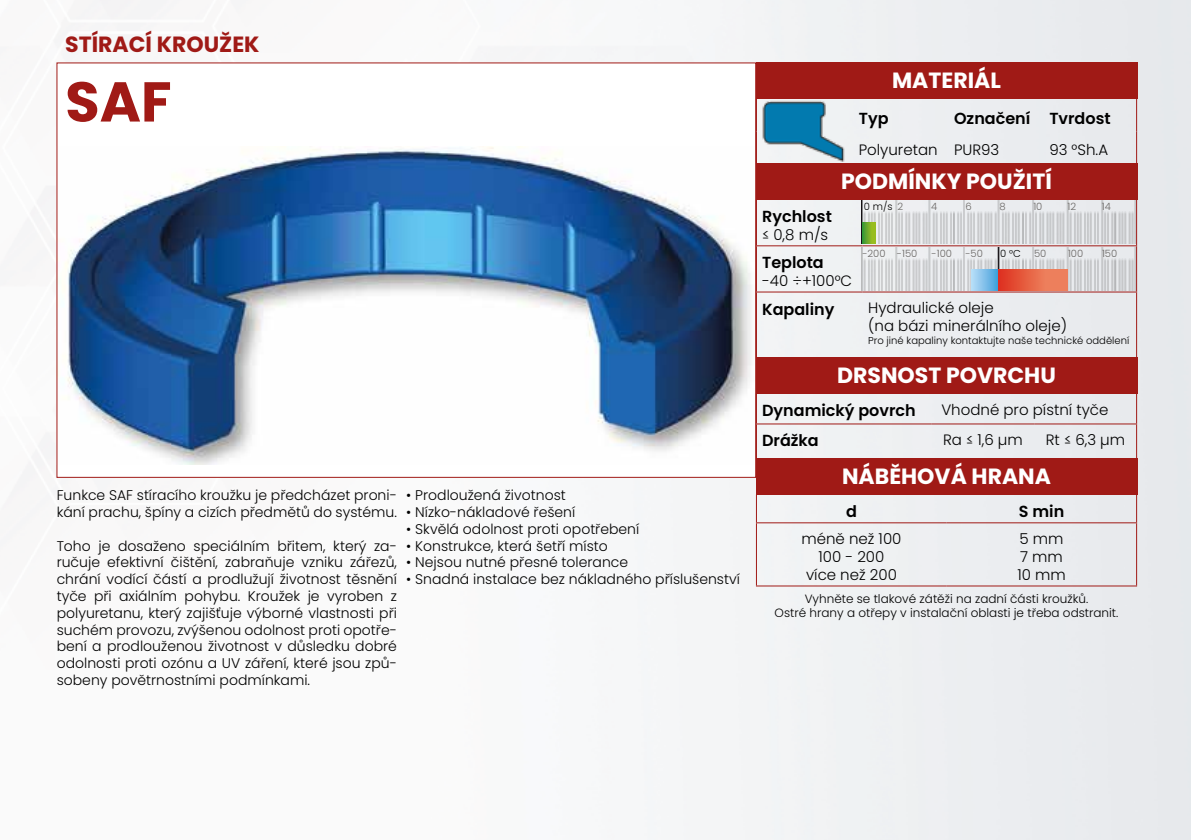
<style>
.page{position:relative;width:1191px;height:840px;background:#fff}
.page>*{position:absolute;margin:0;border:0;box-sizing:border-box;transform-origin:0 0}
.t1{font:700 56px "Poppins";color:#a01a16}
.t2{font:700 22px "Poppins";color:#fff}
.t3{font:700 22px "Poppins";color:#a01a16}
.t4{font:600 16px "Poppins";color:#000}
.t5{font:300 15px/18px "Poppins";color:#000}
.t6{font:300 14px/16.8px "Poppins";color:#000}
.t7{font:300 12px/14.4px "Poppins";color:#000;text-align:center}
.t8{font:300 10px "Poppins";color:#000}
.t9{font:300 10px "Poppins";color:#696664}
.s1{color:#696664}
</style>
<div class="page">
<img style="left:3px;top:0;width:1188px;height:839px">
<img style="left:861px;top:201px;width:277px;height:42px">
<img style="left:861px;top:247px;width:277px;height:43px">
<div style="left:57px;top:63px;width:698px;height:414px;background:#fff"></div>
<img style="left:62px;top:147px;width:689px;height:317px">
<div style="left:756px;top:63px;width:381px;height:36px;background:#a01a16"></div>
<div style="left:756px;top:163px;width:381px;height:36px;background:#a01a16"></div>
<div style="left:756px;top:357px;width:381px;height:36px;background:#a01a16"></div>
<div style="left:756px;top:458px;width:381px;height:36px;background:#a01a16"></div>
<hr style="left:1136px;top:99px;width:1px;height:32px;background:#a01a16">
<hr style="left:1136px;top:131px;width:1px;height:32px;background:#a01a16">
<hr style="left:756px;top:99px;width:1px;height:32px;background:#a01a16">
<hr style="left:756px;top:131px;width:1px;height:32px;background:#a01a16">
<img style="left:757px;top:99px;width:93px;height:64px">
<hr style="left:1136px;top:199px;width:1px;height:46px;background:#a01a16">
<hr style="left:756px;top:245px;width:106px;height:1px;background:#a01a16">
<hr style="left:862px;top:245px;width:275px;height:1px;background:#a01a16">
<hr style="left:1136px;top:246px;width:1px;height:45px;background:#a01a16">
<hr style="left:756px;top:291px;width:106px;height:1px;background:#a01a16">
<hr style="left:862px;top:291px;width:275px;height:1px;background:#a01a16">
<hr style="left:1136px;top:292px;width:1px;height:65px;background:#a01a16">
<hr style="left:756px;top:199px;width:1px;height:46px;background:#a01a16">
<hr style="left:756px;top:246px;width:1px;height:45px;background:#a01a16">
<hr style="left:756px;top:292px;width:1px;height:65px;background:#a01a16">
<svg style="left:862px;top:222px;width:13px;height:21px"></svg>
<svg style="left:971px;top:269px;width:27px;height:21px"></svg>
<svg style="left:998px;top:269px;width:69px;height:21px"></svg>
<hr style="left:1136px;top:393px;width:1px;height:30px;background:#a01a16">
<hr style="left:756px;top:423px;width:175px;height:1px;background:#a01a16">
<hr style="left:931px;top:423px;width:103px;height:1px;background:#a01a16">
<hr style="left:1034px;top:423px;width:103px;height:1px;background:#a01a16">
<hr style="left:1136px;top:424px;width:1px;height:34px;background:#a01a16">
<hr style="left:756px;top:393px;width:1px;height:30px;background:#a01a16">
<hr style="left:756px;top:424px;width:1px;height:34px;background:#a01a16">
<svg style="left:1136px;top:494px;width:1px;height:28px"></svg>
<hr style="left:756px;top:522px;width:190px;height:1px;background:#a01a16">
<hr style="left:946px;top:522px;width:191px;height:1px;background:#a01a16">
<hr style="left:1136px;top:523px;width:1px;height:62px;background:#a01a16">
<hr style="left:756px;top:585px;width:190px;height:1px;background:#a01a16">
<hr style="left:946px;top:585px;width:191px;height:1px;background:#a01a16">
<svg style="left:756px;top:494px;width:1px;height:28px"></svg>
<hr style="left:756px;top:523px;width:1px;height:62px;background:#a01a16">
<h2 class="t3" style="left:65px;top:31px;width:196px">STÍRACÍ KROUŽEK</h2>
<h1 class="t1" style="left:65px;top:69px;width:108px">SAF</h1>
<p class="t6" style="left:57px;top:486px;width:342px">Funkce SAF stíracího kroužku je předcházet proni&shy;kání prachu, špíny a cizích předmětů do systému.</p>
<p class="t6" style="left:57px;top:537px;width:342px;text-align:justify">Toho je dosaženo speciálním břitem, který za&shy;ručuje efektivní čištění, zabraňuje vzniku zářezů, chrání vodící částí a prodlužují životnost těsnění tyče při axiálním pohybu. Kroužek je vyroben z polyuretanu, který zajišťuje výborné vlastnosti při suchém provozu, zvýšenou odolnost proti opotře&shy;bení a prodlouženou životnost v důsledku dobré odolnosti proti ozónu a UV záření, které jsou způ&shy;sobeny povětrnostními podmínkami.</p>
<p class="t6" style="left:406px;top:486px;width:161px">• Prodloužená životnost</p>
<p class="t6" style="left:406px;top:503px;width:170px">• Nízko-nákladové řešení</p>
<p class="t6" style="left:406px;top:520px;width:234px">• Skvělá odolnost proti opotřebení</p>
<p class="t6" style="left:406px;top:537px;width:203px">• Konstrukce, která šetří místo</p>
<p class="t6" style="left:406px;top:554px;width:223px">• Nejsou nutné přesné tolerance</p>
<p class="t6" style="left:406px;top:570px;width:335px">• Snadná instalace bez nákladného příslušenství</p>
<h2 class="t2" style="left:892px;top:68px;width:110px">MATERIÁL</h2>
<p class="t4" style="left:858px;top:109px;width:31px">Typ</p>
<p class="t4" style="left:954px;top:109px;width:158px">Označení Tvrdost</p>
<p class="t5" style="left:858px;top:141px;width:142px">Polyuretan PUR93</p>
<p class="t5" style="left:1049px;top:141px;width:60px">93 °Sh.A</p>
<h2 class="t2" style="left:841px;top:169px;width:212px">PODMÍNKY POUŽITÍ</h2>
<p class="t8" style="left:864px;top:200px;width:41px">0 m/s <span class="s1">2</span></p>
<p class="t9" style="left:931px;top:200px;width:8px">4</p>
<p class="t9" style="left:965px;top:201px;width:8px">6</p>
<p class="t9" style="left:999px;top:201px;width:8px">8</p>
<p class="t9" style="left:1033px;top:201px;width:11px">10</p>
<p class="t9" style="left:1067px;top:201px;width:10px">12</p>
<p class="t9" style="left:1102px;top:201px;width:11px">14</p>
<p class="t9" style="left:862px;top:247px;width:57px">-200 -150</p>
<p class="t9" style="left:931px;top:247px;width:22px">-100</p>
<p class="t9" style="left:965px;top:247px;width:19px">-50</p>
<p class="t9" style="left:1034px;top:247px;width:14px">50</p>
<p class="t4" style="left:762px;top:207px;width:71px">Rychlost</p>
<p class="t5" style="left:762px;top:226px;width:68px">≤ 0,8 m/s</p>
<p class="t4" style="left:762px;top:253px;width:63px">Teplota</p>
<p class="t5" style="left:762px;top:272px;width:92px">-40 ÷+100°C</p>
<p class="t4" style="left:762px;top:299px;width:74px">Kapaliny</p>
<p class="t5" style="left:868px;top:299px;width:200px">Hydraulické oleje<br>(na bázi minerálního oleje)</p>
<p class="t8" style="left:868px;top:334px;width:263px">Pro jiné kapaliny kontaktujte naše technické oddělení</p>
<p class="t8" style="left:1000px;top:247px;width:22px">0 °C</p>
<p class="t9" style="left:1068px;top:247px;width:17px">100</p>
<p class="t9" style="left:1102px;top:247px;width:17px">150</p>
<h2 class="t2" style="left:837px;top:362px;width:220px">DRSNOST POVRCHU</h2>
<p class="t4" style="left:762px;top:400px;width:155px">Dynamický povrch</p>
<p class="t5" style="left:941px;top:400px;width:168px">Vhodné pro pístní tyče</p>
<p class="t4" style="left:762px;top:431px;width:58px">Drážka</p>
<p class="t5" style="left:943px;top:431px;width:81px">Ra ≤ 1,6 μm</p>
<p class="t5" style="left:1045px;top:431px;width:81px">Rt ≤ 6,3 μm</p>
<h2 class="t2" style="left:842px;top:463px;width:210px">NÁBĚHOVÁ HRANA</h2>
<p class="t4" style="left:846px;top:502px;width:12px">d</p>
<p class="t4" style="left:1019px;top:502px;width:47px">S min</p>
<p class="t5" style="left:801px;top:529px;width:102px;text-align:center">méně než 100<br>100 - 200<br>více než 200</p>
<p class="t5" style="left:1017px;top:530px;width:50px">5 mm<br>7 mm<br>10 mm</p>
<p class="t7" style="left:774px;top:591px;width:345px">Vyhněte se tlakové zátěži na zadní části kroužků.<br>Ostré hrany a otřepy v instalační oblasti je třeba odstranit.</p>
</div>
